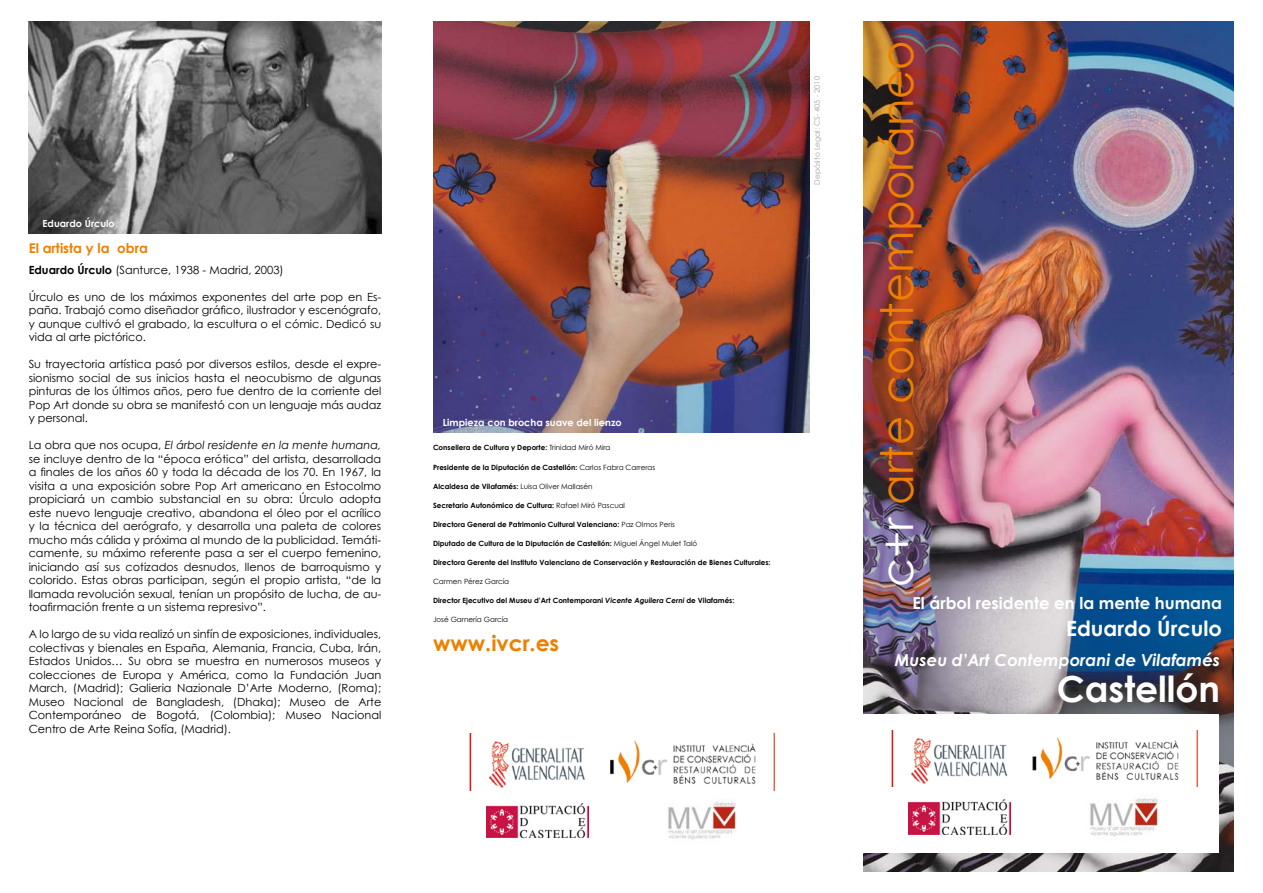
<style>
.page{position:relative;width:1263px;height:893px;background:#fff}
.page>*{position:absolute;margin:0;border:0;box-sizing:border-box;transform-origin:0 0}
.t1{font:45px "Century Gothic";color:#ee7f00}
.t2{font:700 36px "Century Gothic";color:#fff}
.t3{font:700 21.75px "Century Gothic";color:#ee7f00}
.t4{font:700 21px "Century Gothic";color:#fff}
.t5{font:italic 700 16.5px "Century Gothic";color:#fff}
.t6{font:700 16.5px "Century Gothic";color:#fff}
.t7{font:700 13.5px "Century Gothic";color:#ee7f00}
.t8{font:11.25px/13.5px "Century Gothic";color:#000;text-align:justify}
.t9{font:700 9.75px "Century Gothic";color:#fff}
.t10{font:7.5px "Century Gothic";color:#a1a2a4}
.t11{font:700 7.2px "Century Gothic";color:#000}
.t12{font:7.2px "Century Gothic";color:#000}
.s1{font-weight:700}
.s2{font-style:italic}
.s3{font-weight:400}
.s4{color:#fff}
</style>
<div class="page">
<img style="left:29px;top:21px;width:352px;height:213px">
<img style="left:863px;top:21px;width:370px;height:851px">
<img style="left:433px;top:21px;width:376px;height:411px">
<div style="left:863px;top:714px;width:356px;height:139px;background:#fff"></div>
<img style="left:891px;top:730px;width:306px;height:57px">
<img style="left:908px;top:799px;width:103px;height:35px">
<img style="left:1090px;top:797px;width:68px;height:40px">
<img style="left:469px;top:734px;width:306px;height:56px">
<img style="left:486px;top:803px;width:103px;height:35px">
<img style="left:668px;top:798px;width:68px;height:42px">
<p class="t9" style="left:43px;top:218px;width:74px">Eduardo Úrculo</p>
<p class="t7" style="left:29px;top:239px;width:121px">El artista y la obra</p>
<p class="t8" style="left:29px;top:263px;width:256px"><span class="s1">Eduardo Úrculo</span> (Santurce, 1938 - Madrid, 2003)</p>
<p class="t8" style="left:29px;top:290px;width:354px">Úrculo es uno de los máximos exponentes del arte pop en Es&shy;paña. Trabajó como diseñador gráfico, ilustrador y escenógrafo, y aunque cultivó el grabado, la escultura o el cómic. Dedicó su vida al arte pictórico.</p>
<p class="t8" style="left:29px;top:357px;width:354px">Su trayectoria artística pasó por diversos estilos, desde el expre&shy;sionismo social de sus inicios hasta el neocubismo de algunas pinturas de los últimos años, pero fue dentro de la corriente del Pop Art donde su obra se manifestó con un lenguaje más audaz y personal.</p>
<p class="t8" style="left:29px;top:438px;width:354px">La obra que nos ocupa, <span class="s2">El árbol residente en la mente humana, </span>se incluye dentro de la “época erótica” del artista, desarrollada a finales de los años 60 y toda la década de los 70. En 1967, la visita a una exposición sobre Pop Art americano en Estocolmo propiciará un cambio substancial en su obra: Úrculo adopta este nuevo lenguaje creativo, abandona el óleo por el acrílico y la técnica del aerógrafo, y desarrolla una paleta de colores mucho más cálida y próxima al mundo de la publicidad. Temáti&shy;camente, su máximo referente pasa a ser el cuerpo femenino, iniciando así sus cotizados desnudos, llenos de barroquismo y colorido. Estas obras participan, según el propio artista, “de la llamada revolución sexual, tenían un propósito de lucha, de au&shy;toafirmación frente a un sistema represivo”.</p>
<p class="t8" style="left:29px;top:627px;width:354px">A lo largo de su vida realizó un sinfín de exposiciones, individuales, colectivas y bienales en España, Alemania, Francia, Cuba, Irán, Estados Unidos… Su obra se muestra en numerosos museos y colecciones de Europa y América, como la Fundación Juan March, (Madrid); Galieria Nazionale D’Arte Moderno, (Roma); Museo Nacional de Bangladesh, (Dhaka); Museo de Arte Contemporáneo de Bogotá, (Colombia); Museo Nacional Centro de Arte Reina Sofía, (Madrid).</p>
<p class="t10" style="left:813px;top:185px;width:110px;rotate:-90deg">Depósito Legal: CS- 405 - 2010</p>
<p class="t9" style="left:443px;top:416px;width:180px">Limpieza con brocha suave del lienzo</p>
<p class="t11" style="left:433px;top:443px;width:179px">Consellera de Cultura y Deporte: <span class="s3">Trinidad Miró Mira</span></p>
<p class="t11" style="left:433px;top:462px;width:224px">Presidente de la Diputación de Castellón: <span class="s3">Carlos Fabra Carreras</span></p>
<p class="t11" style="left:433px;top:481px;width:161px">Alcaldesa de Vilafamés: <span class="s3">Luisa Oliver Mallasén</span></p>
<p class="t11" style="left:433px;top:500px;width:194px">Secretario Autonómico de Cultura: <span class="s3">Rafael Miró Pascual</span></p>
<p class="t11" style="left:433px;top:520px;width:243px">Directora General de Patrimonio Cultural Valenciano: <span class="s3">Paz Olmos Peris</span></p>
<p class="t11" style="left:433px;top:539px;width:266px">Diputado de Cultura de la Diputación de Castellón: <span class="s3">Miguel Ángel Mulet Taló</span></p>
<p class="t11" style="left:433px;top:558px;width:339px">Directora Gerente del Instituto Valenciano de Conservación y Restauración de Bienes Culturales:</p>
<p class="t12" style="left:433px;top:577px;width:78px">Carmen Pérez García</p>
<p class="t11" style="left:433px;top:596px;width:303px">Director Ejecutivo del Museu d’Art Contemporani <span class="s2">Vicente Aguilera Cerni</span> de Vilafamés:</p>
<p class="t12" style="left:433px;top:615px;width:77px">José Garnería García</p>
<h3 class="t3" style="left:433px;top:630px;width:128px">www.ivcr.es</h3>
<h1 class="t1" style="left:869px;top:587px;width:549px;rotate:-90deg"><span class="s4">c+r</span> arte contemporáneo</h1>
<h3 class="t6" style="left:912px;top:593px;width:311px">El árbol residente en la mente humana</h3>
<h3 class="t4" style="left:1066px;top:616px;width:157px">Eduardo Úrculo</h3>
<h3 class="t5" style="left:895px;top:650px;width:327px">Museu d’Art Contemporani de Vilafamés</h3>
<h2 class="t2" style="left:1057px;top:667px;width:165px">Castellón</h2>
</div>
